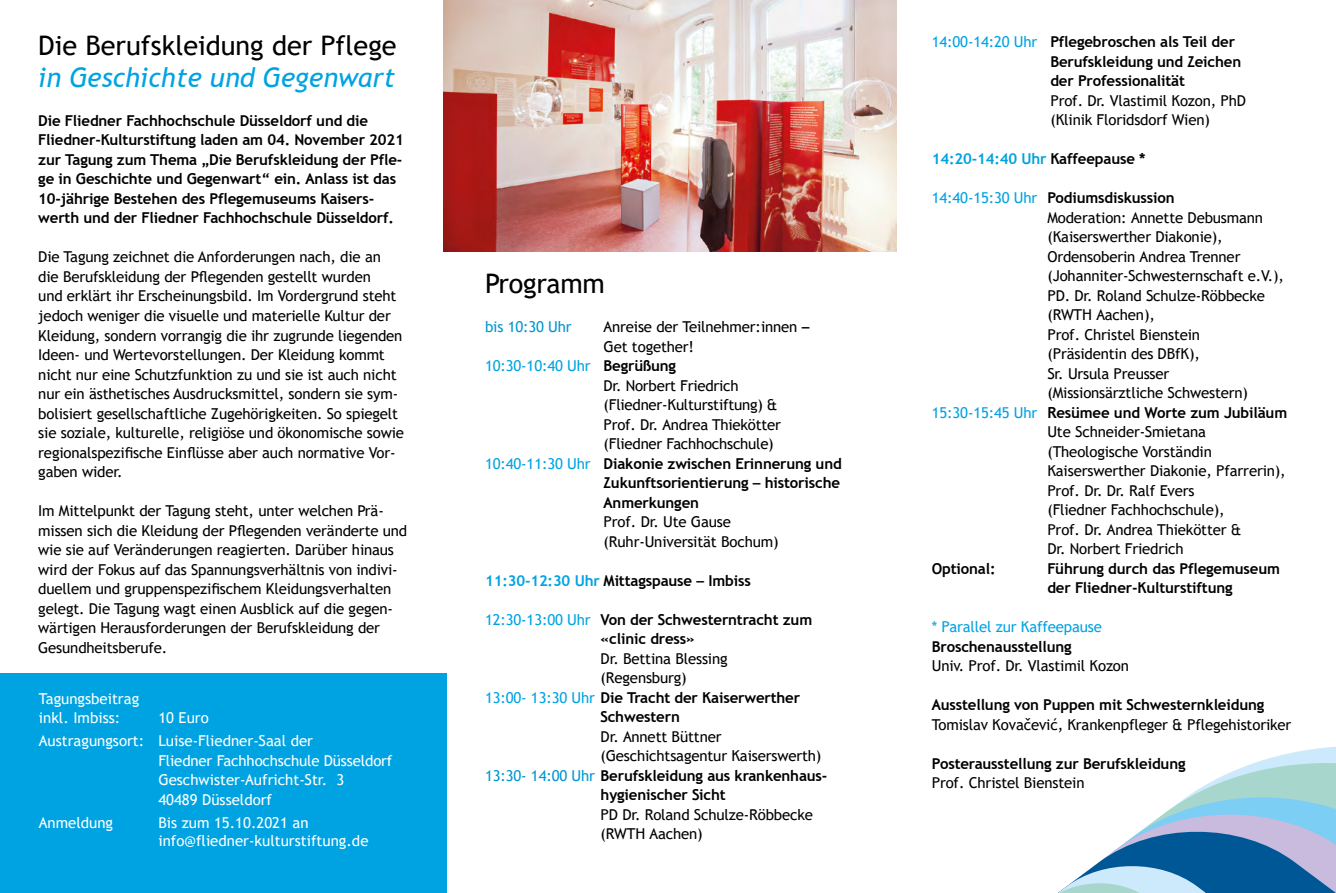
<style>
.page{position:relative;width:1336px;height:893px;background:#fff}
.page>*{position:absolute;margin:0;border:0;box-sizing:border-box;transform-origin:0 0}
.t1{font:27px "Trebuchet MS";color:#000}
.t2{font:italic 27px "Trebuchet MS";color:#00a3e2}
.t3{font:15px/19.5px "Trebuchet MS";letter-spacing:-.01em;color:#000}
.t4{font:700 15px/19.5px "Trebuchet MS";letter-spacing:-.01em;color:#000}
.t5{font:15px/19.5px "Trebuchet MS";color:#fff}
.t6{font:15px "Trebuchet MS";letter-spacing:-.01em;color:#00a3e2}
.t7{font:700 15px "Trebuchet MS";letter-spacing:-.01em;color:#00a3e2}
.t8{font:15px "Trebuchet MS";letter-spacing:-.01em;color:#0097d1}
.s1{font-family:"Malgun Gothic";font-weight:700}
.s2{font-weight:700;color:#000}
.s3{font-weight:400;color:#00a3e2}
.s4{font-family:"Malgun Gothic"}
.s5{color:#00a3e2}
.s6{font-weight:400;color:#0097d1}
.s7{color:#000}
</style>
<div class="page">
<div style="left:0;top:674px;width:446px;height:219px;background:#00a3e2"></div>
<img style="left:443px;top:0;width:453px;height:252px">
<svg style="left:1208px;top:747px;width:127px;height:37px"></svg>
<svg style="left:1058px;top:784px;width:277px;height:109px"></svg>
<h1 class="t1" style="left:38px;top:29px;width:360px">Die Berufskleidung der Pflege</h1>
<h1 class="t2" style="left:38px;top:61px;width:358px">in Geschichte und Gegenwart</h1>
<p class="t4" style="left:38px;top:111px;width:367px">Die Fliedner Fachhochschule Düsseldorf und die Fliedner-Kulturstiftung laden am 04. November 2021 zur Tagung zum Thema „Die Berufskleidung der Pfle&shy;ge in Geschichte und Gegenwart“ ein. Anlass ist das 10-jährige Bestehen des Pflegemuseums Kaisers&shy;werth und der Fliedner Fachhochschule Düsseldorf.</p>
<p class="t3" style="left:38px;top:247px;width:367px">Die Tagung zeichnet die Anforderungen nach, die an die Berufskleidung der Pflegenden gestellt wurden<br>und erklärt ihr Erscheinungsbild. Im Vordergrund steht jedoch weniger die visuelle und materielle Kultur der Kleidung, sondern vorrangig die ihr zugrunde liegenden Ideen- und Wertevorstellungen. Der Kleidung kommt nicht nur eine Schutzfunktion zu und sie ist auch nicht nur ein ästhetisches Ausdrucksmittel, sondern sie sym&shy;bolisiert gesellschaftliche Zugehörigkeiten. So spiegelt sie soziale, kulturelle, religiöse und ökonomische sowie regionalspezifische Einflüsse aber auch normative Vor&shy;gaben wider.</p>
<p class="t3" style="left:38px;top:501px;width:370px">Im Mittelpunkt der Tagung steht, unter welchen Prä&shy;missen sich die Kleidung der Pflegenden veränderte und wie sie auf Veränderungen reagierten. Darüber hinaus wird der Fokus auf das Spannungsverhältnis von indivi&shy;duellem und gruppenspezifischem Kleidungsverhalten gelegt. Die Tagung wagt einen Ausblick auf die gegen&shy;wärtigen Herausforderungen der Berufskleidung der Gesundheitsberufe.</p>
<p class="t5" style="left:39px;top:689px;width:102px">Tagungsbeitrag inkl. Imbiss:</p>
<p class="t5" style="left:39px;top:706px;width:275px;line-height:23.1px;text-indent:119px">10 Euro<br>Austragungsort: Luise-Fliedner-Saal der</p>
<p class="t5" style="left:158px;top:751px;width:235px">Fliedner Fachhochschule Düsseldorf<br>Geschwister-Aufricht-Str. 3<br>40489 Düsseldorf</p>
<p class="t5" style="left:39px;top:813px;width:76px">Anmeldung</p>
<p class="t5" style="left:158px;top:813px;width:211px;line-height:18px">Bis zum 15.10.2021 an info@fliedner-kulturstiftung.de</p>
<h1 class="t1" style="left:485px;top:266px;width:121px">Programm</h1>
<p class="t8" style="left:485px;top:317px;width:88px">bis 10:30 Uhr</p>
<p class="t3" style="left:603px;top:317px;width:207px">Anreise der Teilnehmer:innen <span class="s1">–</span></p>
<p class="t3" style="left:603px;top:336px;width:92px">Get together!</p>
<p class="t6" style="left:485px;top:356px;width:192px">10:30-10:40 Uhr <span class="s2">Begrüßung</span></p>
<p class="t3" style="left:603px;top:375px;width:136px">Dr. Norbert Friedrich</p>
<p class="t3" style="left:603px;top:395px;width:175px">(Fliedner-Kulturstiftung) &amp;</p>
<p class="t3" style="left:603px;top:414px;width:179px">Prof. Dr. Andrea Thiekötter</p>
<p class="t3" style="left:603px;top:434px;width:172px">(Fliedner Fachhochschule)</p>
<p class="t4" style="left:485px;top:453px;width:358px"><span class="s3">10:40-11:30 Uhr</span> Diakonie zwischen Erinnerung und</p>
<p class="t4" style="left:603px;top:473px;width:238px">Zukunftsorientierung <span class="s4">–</span> historische</p>
<p class="t4" style="left:603px;top:492px;width:97px">Anmerkungen</p>
<p class="t3" style="left:603px;top:512px;width:176px">Prof. Dr. Ute Gause (Ruhr-Universität Bochum)</p>
<p class="t4" style="left:485px;top:570px;width:267px"><span class="s5">11:30-12:30 Uhr</span> Mittagspause <span class="s4">–</span> Imbiss</p>
<p class="t4" style="left:485px;top:609px;width:329px;text-align:center"><span class="s3">12:30-13:00 Uhr</span> Von der Schwesterntracht zum «clinic dress»</p>
<p class="t3" style="left:600px;top:648px;width:128px">Dr. Bettina Blessing</p>
<p class="t3" style="left:600px;top:668px;width:88px">(Regensburg)</p>
<p class="t4" style="left:485px;top:687px;width:316px"><span class="s3">13:00- 13:30 Uhr</span> Die Tracht der Kaiserwerther</p>
<p class="t4" style="left:600px;top:707px;width:81px">Schwestern</p>
<p class="t3" style="left:600px;top:726px;width:122px">Dr. Annett Büttner</p>
<p class="t3" style="left:600px;top:746px;width:222px">(Geschichtsagentur Kaiserswerth)</p>
<p class="t4" style="left:485px;top:765px;width:344px"><span class="s6">13:30- 14:00 Uhr</span> Berufskleidung aus krankenhaus-</p>
<p class="t4" style="left:600px;top:785px;width:127px">hygienischer Sicht</p>
<p class="t3" style="left:600px;top:804px;width:214px">PD Dr. Roland Schulze-Röbbecke (RWTH Aachen)</p>
<p class="t4" style="left:1050px;top:32px;width:192px;text-indent:-118px"><span class="s3">14:00-14:20 Uhr</span> Pflegebroschen als Teil der<br>Berufskleidung und Zeichen der Professionalität</p>
<p class="t3" style="left:1050px;top:91px;width:197px">Prof. Dr. Vlastimil Kozon, PhD (Klinik Floridsdorf Wien)</p>
<p class="t7" style="left:931px;top:150px;width:215px">14:20-14:40 Uhr <span class="s7">Kaffeepause *</span></p>
<p class="t4" style="left:931px;top:188px;width:244px"><span class="s3">14:40-15:30 Uhr</span> Podiumsdiskussion</p>
<p class="t3" style="left:1047px;top:208px;width:217px">Moderation: Annette Debusmann</p>
<p class="t3" style="left:1047px;top:227px;width:177px">(Kaiserswerther Diakonie),</p>
<p class="t3" style="left:1047px;top:247px;width:195px">Ordensoberin Andrea Trenner</p>
<p class="t3" style="left:1047px;top:266px;width:238px">(Johanniter-Schwesternschaft e.V.),</p>
<p class="t3" style="left:1047px;top:286px;width:219px">PD. Dr. Roland Schulze-Röbbecke</p>
<p class="t3" style="left:1047px;top:305px;width:109px">(RWTH Aachen),</p>
<p class="t3" style="left:1047px;top:325px;width:154px">Prof. Christel Bienstein</p>
<p class="t3" style="left:1047px;top:344px;width:154px">(Präsidentin des DBfK),</p>
<p class="t3" style="left:1047px;top:364px;width:124px">Sr. Ursula Preusser</p>
<p class="t3" style="left:1047px;top:383px;width:202px">(Missionsärztliche Schwestern)</p>
<p class="t4" style="left:931px;top:403px;width:357px"><span class="s3">15:30-15:45 Uhr</span> Resümee und Worte zum Jubiläum</p>
<p class="t3" style="left:1047px;top:422px;width:160px">Ute Schneider-Smietana</p>
<p class="t3" style="left:1047px;top:442px;width:166px">(Theologische Vorständin</p>
<p class="t3" style="left:1047px;top:461px;width:240px">Kaiserswerther Diakonie, Pfarrerin),</p>
<p class="t3" style="left:1047px;top:481px;width:149px">Prof. Dr. Dr. Ralf Evers</p>
<p class="t3" style="left:1047px;top:500px;width:179px">(Fliedner Fachhochschule),</p>
<p class="t3" style="left:1047px;top:520px;width:196px">Prof. Dr. Andrea Thiekötter &amp;</p>
<p class="t3" style="left:1047px;top:539px;width:138px">Dr. Norbert Friedrich</p>
<p class="t4" style="left:931px;top:559px;width:65px">Optional:</p>
<p class="t4" style="left:1047px;top:559px;width:234px">Führung durch das Pflegemuseum der Fliedner-Kulturstiftung</p>
<p class="t6" style="left:931px;top:617px;width:172px">* Parallel zur Kaffeepause</p>
<p class="t4" style="left:931px;top:637px;width:141px">Broschenausstellung</p>
<p class="t3" style="left:931px;top:656px;width:199px">Univ. Prof. Dr. Vlastimil Kozon</p>
<p class="t4" style="left:931px;top:695px;width:334px">Ausstellung von Puppen mit Schwesternkleidung</p>
<p class="t3" style="left:931px;top:715px;width:361px">Tomislav Kovačević, Krankenpfleger &amp; Pflegehistoriker</p>
<p class="t4" style="left:931px;top:754px;width:255px">Posterausstellung zur Berufskleidung</p>
<p class="t3" style="left:931px;top:773px;width:154px">Prof. Christel Bienstein</p>
</div>
